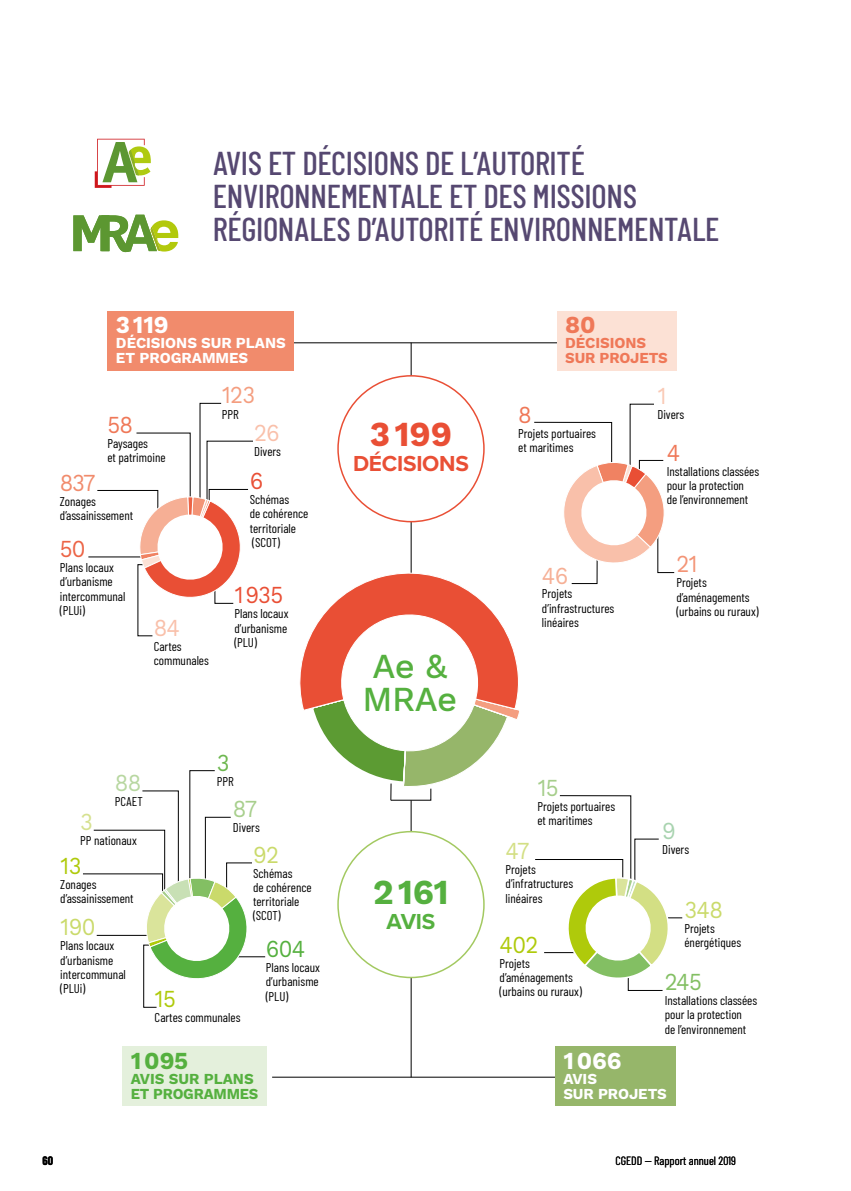
<style>
.page{position:relative;width:851px;height:1191px;background:#fff}
.page>*{position:absolute;margin:0;border:0;box-sizing:border-box;transform-origin:0 0}
.t1{font:500 34.5px/33px "Work Sans";letter-spacing:-.015em;color:#55b03f}
.t2{font:700 34.5px "Work Sans";color:#e94f35}
.t3{font:700 34.5px "Work Sans";color:#55b03f}
.t4{font:500 33px/33px "Barlow Condensed";letter-spacing:-.01em;color:#564871}
.t5{font:24px "Work Sans";letter-spacing:-.03em;color:#cada6b;scale:.92 1}
.t6{font:700 24px "Work Sans";letter-spacing:-.005em;color:#fff}
.t7{font:24px "Work Sans";letter-spacing:-.03em;color:#afca0b;scale:.92 1}
.t8{font:24px "Work Sans";color:#e94f35;scale:.92 1}
.t9{font:24px "Work Sans";color:#f9c0aa;scale:.92 1}
.t10{font:24px "Work Sans";color:#ef7858;scale:.92 1}
.t11{font:700 24px "Work Sans";color:#55b03f}
.t12{font:24px "Work Sans";color:#f49e80;scale:.92 1}
.t13{font:24px "Work Sans";color:#f18b6c;scale:.92 1}
.t14{font:24px "Work Sans";color:#83bf63;scale:.92 1}
.t15{font:24px "Work Sans";color:#55b03f;scale:.92 1}
.t16{font:24px "Work Sans";color:#ec6446;scale:.92 1}
.t17{font:24px "Work Sans";color:#d3df84;scale:.92 1}
.t18{font:24px "Work Sans";color:#a6ce8b;scale:.92 1}
.t19{font:24px "Work Sans";color:#a8cf8d;scale:.92 1}
.t20{font:24px "Work Sans";color:#b8d7a1;scale:.92 1}
.t21{font:24px "Work Sans";color:#f39476;scale:.92 1}
.t22{font:24px "Work Sans";color:#f6af95;scale:.92 1}
.t23{font:700 24px "Work Sans";color:#ef7858}
.t24{font:24px "Work Sans";color:#a8d3af;scale:.92 1}
.t25{font:24px "Work Sans";color:#6db74f;scale:.92 1}
.t26{font:24px "Work Sans";color:#d6e190;scale:.92 1}
.t27{font:24px "Work Sans";color:#fac9b5;scale:.92 1}
.t28{font:700 22.5px "Proxima Nova";letter-spacing:-.01em;color:#e94f35}
.t29{font:700 22.5px "Proxima Nova";color:#55b03f}
.t30{font:700 15px/15px "Work Sans";letter-spacing:-.005em;color:#fff}
.t31{font:700 15px/15px "Work Sans";letter-spacing:-.015em;color:#55b03f}
.t32{font:700 15px/15px "Work Sans";letter-spacing:-.005em;color:#ef7858}
.t33{font:12.75px/14.2px "Barlow Condensed";color:#000}
.t34{font:12px "Barlow Condensed";color:#000}
.t35{font:700 12px "Barlow Condensed";color:#000}
</style>
<div class="page">
<hr style="left:272px;top:342px;width:297px;height:1px;background:#000">
<svg style="left:95px;top:139px;width:56px;height:49px"></svg>
<svg style="left:73px;top:215px;width:105px;height:37px"></svg>
<svg style="left:88px;top:403px;width:165px;height:233px"></svg>
<svg style="left:535px;top:795px;width:147px;height:195px"></svg>
<div style="left:107px;top:311px;width:187px;height:60px;background:#f18b6c"></div>
<svg style="left:83px;top:770px;width:182px;height:237px"></svg>
<hr style="left:411px;top:929px;width:1px;height:148px;background:#000">
<hr style="left:411px;top:343px;width:1px;height:147px;background:#000">
<hr style="left:272px;top:1077px;width:313px;height:1px;background:#000">
<svg style="left:534px;top:404px;width:140px;height:180px"></svg>
<svg style="left:299px;top:485px;width:220px;height:364px"></svg>
<div style="left:122px;top:1046px;width:145px;height:59px;background:#e4f0dc"></div>
<div style="left:555px;top:1046px;width:120px;height:59px;background:#96b66a"></div>
<div style="left:338px;top:376px;width:146px;height:145px;background:#fff;border-radius:50%"></div>
<div style="left:556px;top:311px;width:120px;height:60px;background:#fce1d5"></div>
<div style="left:338px;top:831px;width:146px;height:146px;background:#fff;border-radius:50%"></div>
<h2 class="t4" style="left:213px;top:145px;width:508px">AVIS ET DÉCISIONS DE L’AUTORITÉ<br>ENVIRONNEMENTALE ET DES MISSIONS<br>RÉGIONALES D’AUTORITÉ ENVIRONNEMENTALE</h2>
<h3 class="t6" style="left:116px;top:311px;width:54px">3119</h3>
<p class="t30" style="left:116px;top:336px;width:171px">DÉCISIONS SUR PLANS<br>ET PROGRAMMES</p>
<h3 class="t10" style="left:107px;top:411px;width:30px">58</h3>
<h3 class="t13" style="left:60px;top:469px;width:40px">837</h3>
<p class="t33" style="left:107px;top:436px;width:60px">Paysages<br>et patrimoine</p>
<p class="t33" style="left:60px;top:494px;width:75px">Zonages d’assainissement</p>
<h3 class="t16" style="left:60px;top:535px;width:29px">50</h3>
<p class="t33" style="left:60px;top:560px;width:67px">Plans locaux d’urbanisme intercommunal (PLUi)</p>
<h3 class="t9" style="left:154px;top:613px;width:30px">84</h3>
<p class="t33" style="left:154px;top:638px;width:57px">Cartes communales</p>
<h3 class="t12" style="left:222px;top:381px;width:38px">123</h3>
<p class="t33" style="left:222px;top:407px;width:18px">PPR</p>
<h3 class="t9" style="left:254px;top:419px;width:30px">26</h3>
<p class="t33" style="left:254px;top:444px;width:28px">Divers</p>
<h3 class="t8" style="left:250px;top:467px;width:16px">6</h3>
<p class="t33" style="left:250px;top:492px;width:60px">Schémas<br>de cohérence territoriale (SCOT)</p>
<h3 class="t8" style="left:234px;top:581px;width:55px">1935</h3>
<p class="t33" style="left:234px;top:606px;width:56px;text-align:justify">Plans locaux d’urbanisme (PLU)</p>
<h3 class="t20" style="left:115px;top:768px;width:30px">88</h3>
<h3 class="t26" style="left:80px;top:807px;width:15px">3</h3>
<p class="t33" style="left:115px;top:794px;width:29px">PCAET</p>
<p class="t33" style="left:80px;top:833px;width:58px">PP nationaux</p>
<h3 class="t7" style="left:60px;top:851px;width:25px">13</h3>
<p class="t33" style="left:60px;top:876px;width:75px">Zonages d’assainissement</p>
<h3 class="t5" style="left:60px;top:913px;width:40px">190</h3>
<p class="t33" style="left:60px;top:938px;width:67px">Plans locaux d’urbanisme intercommunal (PLUi)</p>
<h3 class="t7" style="left:155px;top:985px;width:25px">15</h3>
<h3 class="t25" style="left:217px;top:748px;width:15px">3</h3>
<p class="t33" style="left:217px;top:773px;width:18px">PPR</p>
<h3 class="t19" style="left:233px;top:795px;width:28px">87</h3>
<p class="t33" style="left:233px;top:820px;width:28px">Divers</p>
<h3 class="t5" style="left:253px;top:840px;width:30px">92</h3>
<p class="t33" style="left:253px;top:865px;width:60px">Schémas<br>de cohérence territoriale (SCOT)</p>
<h3 class="t15" style="left:266px;top:935px;width:44px">604</h3>
<p class="t33" style="left:266px;top:960px;width:56px;text-align:justify">Plans locaux d’urbanisme (PLU)</p>
<p class="t33" style="left:155px;top:1010px;width:87px">Cartes communales</p>
<h3 class="t11" style="left:131px;top:1046px;width:59px">1095</h3>
<p class="t31" style="left:131px;top:1071px;width:129px">AVIS SUR PLANS<br>ET PROGRAMMES</p>
<h1 class="t2" style="left:370px;top:414px;width:84px">3199</h1>
<h3 class="t28" style="left:353px;top:447px;width:117px">DÉCISIONS</h3>
<h1 class="t1" style="left:362px;top:651px;width:96px">Ae &amp;<br>MRAe</h1>
<h1 class="t3" style="left:373px;top:872px;width:77px">2161</h1>
<h3 class="t29" style="left:386px;top:905px;width:50px">AVIS</h3>
<h3 class="t23" style="left:565px;top:311px;width:32px">80</h3>
<p class="t32" style="left:565px;top:336px;width:104px">DÉCISIONS<br>SUR PROJETS</p>
<h3 class="t10" style="left:518px;top:400px;width:16px">8</h3>
<p class="t33" style="left:518px;top:425px;width:79px">Projets portuaires et maritimes</p>
<h3 class="t22" style="left:542px;top:561px;width:30px">46</h3>
<p class="t33" style="left:542px;top:586px;width:74px">Projets d’infrastructures linéaires</p>
<h3 class="t27" style="left:657px;top:382px;width:11px">1</h3>
<p class="t33" style="left:657px;top:407px;width:28px">Divers</p>
<h3 class="t10" style="left:666px;top:438px;width:16px">4</h3>
<p class="t33" style="left:666px;top:463px;width:94px">Installations classées pour la protection<br>de l’environnement</p>
<h3 class="t21" style="left:676px;top:550px;width:25px">21</h3>
<p class="t33" style="left:676px;top:575px;width:84px">Projets d’aménagements (urbains ou ruraux)</p>
<h3 class="t18" style="left:537px;top:773px;width:25px">15</h3>
<h3 class="t17" style="left:505px;top:837px;width:28px">47</h3>
<p class="t33" style="left:537px;top:799px;width:79px">Projets portuaires et maritimes</p>
<p class="t33" style="left:505px;top:862px;width:69px">Projets d’infratructures linéaires</p>
<h3 class="t7" style="left:499px;top:930px;width:44px">402</h3>
<p class="t33" style="left:499px;top:955px;width:84px">Projets d’aménagements (urbains ou ruraux)</p>
<h3 class="t24" style="left:662px;top:817px;width:16px">9</h3>
<p class="t33" style="left:662px;top:842px;width:28px">Divers</p>
<h3 class="t5" style="left:684px;top:895px;width:43px">348</h3>
<p class="t33" style="left:684px;top:920px;width:58px">Projets énergétiques</p>
<h3 class="t14" style="left:664px;top:967px;width:42px">245</h3>
<p class="t33" style="left:664px;top:993px;width:94px">Installations classées pour la protection<br>de l’environnement</p>
<h3 class="t6" style="left:563px;top:1046px;width:60px">1066</h3>
<p class="t30" style="left:563px;top:1071px;width:105px">AVIS<br>SUR PROJETS</p>
<p class="t35" style="left:43px;top:1153px;width:12px">60</p>
<p class="t34" style="left:615px;top:1152px;width:122px">CGEDD — Rapport annuel 2019</p>
</div>
